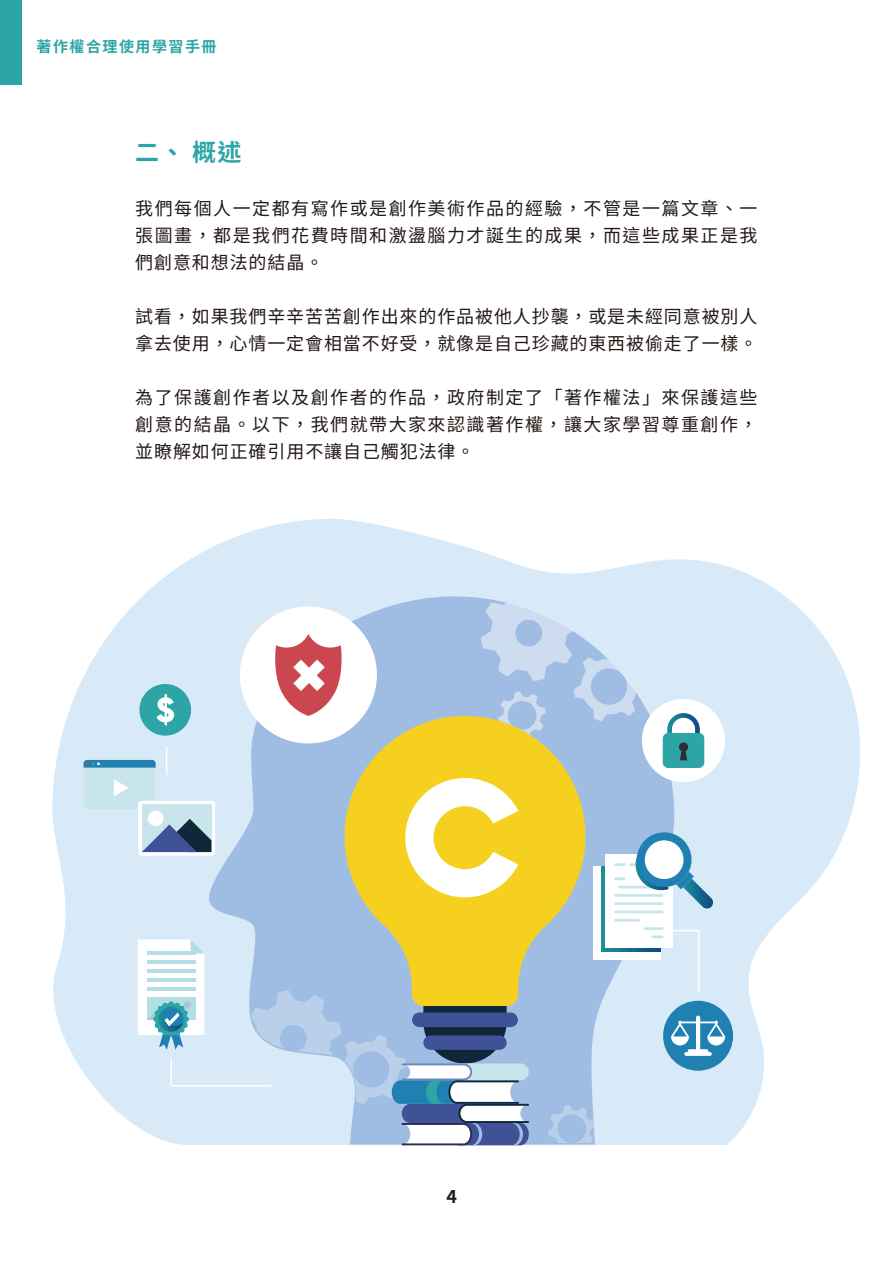
<style>
.page{position:relative;width:893px;height:1263px;background:#fff}
.page>*{position:absolute;margin:0;border:0;box-sizing:border-box;transform-origin:0 0}
.t1{font:700 24px "Noto Sans TC";color:#2da5a6}
.t2{font:18px/27px "Noto Sans TC";letter-spacing:.05em;color:#231916;text-align:justify}
.t3{font:700 15px "Noto Sans TC";letter-spacing:.1em;color:#2da5a6}
</style>
<div class="page">
<svg style="left:52px;top:519px;width:808px;height:626px;fill:#d8e9f8"></svg>
<svg style="left:205px;top:595px;width:470px;height:549px;background:#b7cfec"></svg>
<div style="left:240px;top:606px;width:137px;height:137px;background:#fff;border-radius:50%"></div>
<svg style="left:275px;top:634px;width:67px;height:82px"></svg>
<div style="left:139px;top:684px;width:52px;height:52px;background:#2da5a6;border-radius:50%"></div>
<svg style="left:157px;top:694px;width:17px;height:31px"></svg>
<div style="left:593px;top:866px;width:68px;height:94px;background:#fff"></div>
<div style="left:601px;top:866px;width:60px;height:85px;background:linear-gradient(to right,#1b8f9b,#0e477f)"></div>
<div style="left:605px;top:854px;width:68px;height:94px;background:#fff"></div>
<hr style="left:614px;top:910px;width:49px;height:3px;background:#c8e5eb">
<hr style="left:614px;top:919px;width:26px;height:2px;background:#c8e5eb">
<hr style="left:644px;top:927px;width:19px;height:3px;background:#c8e5eb">
<svg style="left:651px;top:935px;width:12px;height:3px"></svg>
<svg style="left:602px;top:830px;width:112px;height:79px"></svg>
<svg style="left:481px;top:596px;width:163px;height:143px;background:#bcd2ec"></svg>
<svg style="left:548px;top:1105px;width:47px;height:38px;background:#a9c4e5"></svg>
<svg style="left:344px;top:715px;width:241px;height:291px;background:#d9ca5e"></svg>
<svg style="left:405px;top:778px;width:113px;height:119px"></svg>
<div style="left:663px;top:1001px;width:70px;height:70px;background:#2080b2;border-radius:50%"></div>
<svg style="left:671px;top:1015px;width:54px;height:41px"></svg>
<svg style="left:673px;top:930px;width:26px;height:1px"></svg>
<hr style="left:698px;top:931px;width:1px;height:61px;background:#fff">
<svg style="left:166px;top:747px;width:1px;height:27px"></svg>
<svg style="left:138px;top:939px;width:66px;height:111px"></svg>
<svg style="left:245px;top:990px;width:284px;height:155px;background:#a5bacf"></svg>
<div style="left:84px;top:761px;width:71px;height:48px;background:#c8e5eb;border-radius:2px"></div>
<svg style="left:83px;top:759px;width:73px;height:9px"></svg>
<svg style="left:114px;top:779px;width:14px;height:17px"></svg>
<hr style="left:170px;top:1058px;width:2px;height:28px;background:#fff">
<hr style="left:171px;top:1085px;width:100px;height:1px;background:#fff">
<div style="left:138px;top:801px;width:77px;height:55px;background:linear-gradient(to right,#fff,#fff);border-radius:4px"></div>
<div style="left:142px;top:804px;width:69px;height:48px;background:#c8e5eb"></div>
<svg style="left:142px;top:819px;width:69px;height:33px"></svg>
<div style="left:148px;top:810px;width:15px;height:16px;background:#fff;border-radius:50%"></div>
<div style="left:642px;top:699px;width:83px;height:83px;background:#fff;border-radius:50%"></div>
<svg style="left:663px;top:713px;width:41px;height:55px"></svg>
<div style="left:0;top:0;width:21px;height:85px;background:#2da5a6"></div>
<p class="t3" style="left:37px;top:38px;width:182px">著作權合理使用學習手冊</p>
<h1 class="t1" style="left:135px;top:139px;width:108px">二、概述</h1>
<p class="t2" style="left:135px;top:196px;width:624px">我們每個人一定都有寫作或是創作美術作品的經驗，不管是一篇文章、一張圖畫，都是我們花費時間和激盪腦力才誕生的成果，而這些成果正是我們創意和想法的結晶。</p>
<p class="t2" style="left:135px;top:304px;width:624px">試看，如果我們辛辛苦苦創作出來的作品被他人抄襲，或是未經同意被別人拿去使用，心情一定會相當不好受，就像是自己珍藏的東西被偷走了一樣。</p>
<p class="t2" style="left:135px;top:385px;width:624px">為了保護創作者以及創作者的作品，政府制定了「著作權法」來保護這些創意的結晶。以下，我們就帶大家來認識著作權，讓大家學習尊重創作，並瞭解如何正確引用不讓自己觸犯法律。</p>
</div>
